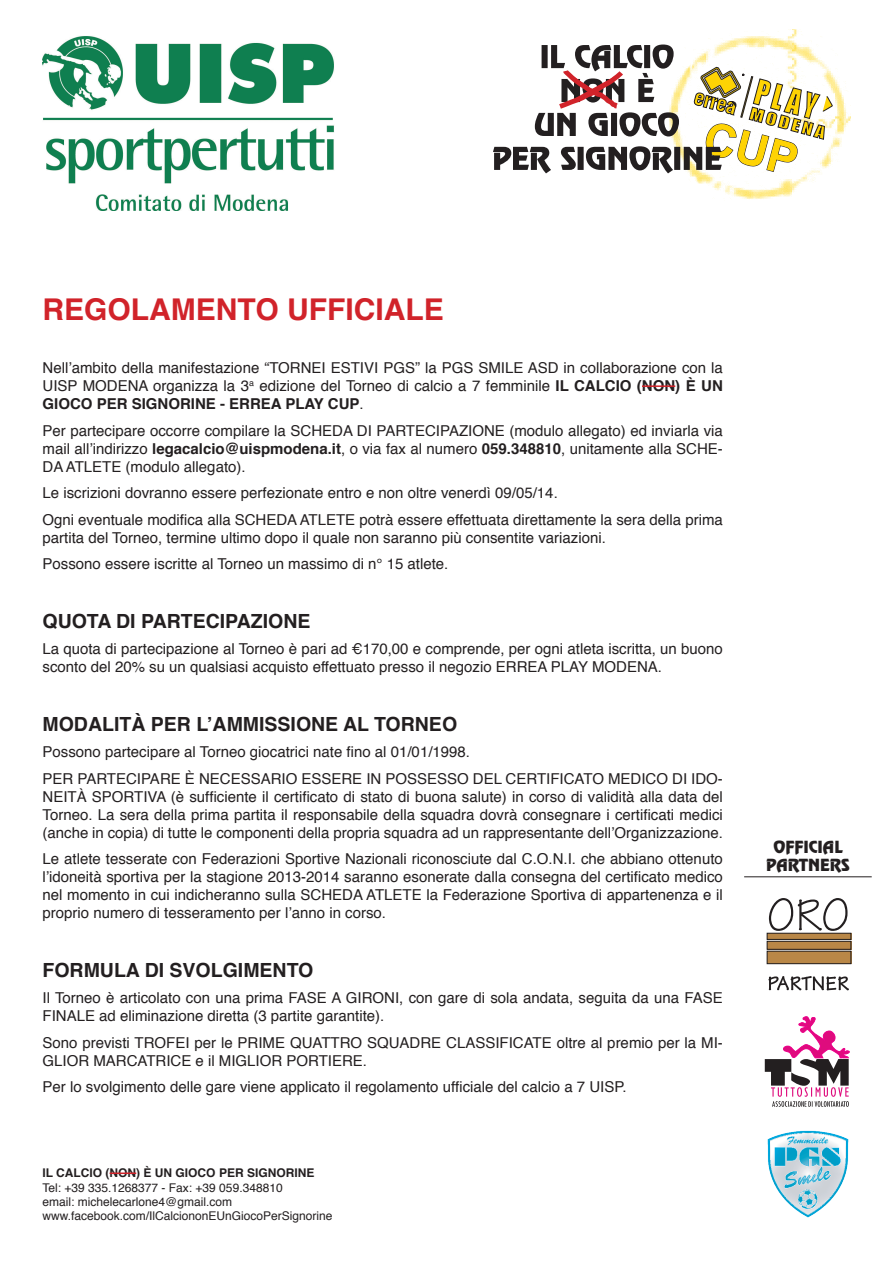
<style>
.page{position:relative;width:893px;height:1263px;background:#fff}
.page>*{position:absolute;margin:0;border:0;box-sizing:border-box;transform-origin:0 0}
.t1{font:700 30px "Helvetica";color:#d1232a}
.t2{font:700 19.5px "Helvetica";color:#231f20}
.t3{font:15px/18px "Helvetica";color:#231f20;text-align:justify}
.t4{font:15px "Revue";color:#231f20}
.t5{font:12px/14.4px "Helvetica";color:#231f20}
.t6{font:700 12px "Helvetica";color:#231f20}
.s1{font-weight:700}
</style>
<div class="page">
<hr style="left:110px;top:1172px;width:26px;height:2px;background:#d1232a">
<svg style="left:765px;top:1016px;width:85px;height:91px"></svg>
<img style="left:767px;top:1130px;width:82px;height:88px">
<svg style="left:769px;top:898px;width:78px;height:33px"></svg>
<svg style="left:768px;top:976px;width:81px;height:14px"></svg>
<div style="left:767px;top:933px;width:84px;height:6px;background:#b98747"></div>
<div style="left:767px;top:933px;width:84px;height:7px;border:1px solid #231f20"></div>
<div style="left:767px;top:941px;width:84px;height:8px;background:#b98747"></div>
<div style="left:767px;top:941px;width:84px;height:9px;border:1px solid #231f20"></div>
<div style="left:767px;top:951px;width:84px;height:13px;background:#b98747"></div>
<div style="left:767px;top:951px;width:84px;height:13px;border:1px solid #231f20"></div>
<hr style="left:744px;top:876px;width:128px;height:1px;background:#231f20">
<img style="left:665px;top:29px;width:185px;height:170px">
<img style="left:43px;top:36px;width:291px;height:175px">
<hr style="left:642px;top:385px;width:33px;height:2px;background:#d1232a">
<svg style="left:493px;top:45px;width:340px;height:131px"></svg>
<p class="t1" style="left:43px;top:285px;width:403px">REGOLAMENTO UFFICIALE</p>
<p class="t3" style="left:43px;top:359px;width:682px">Nell’ambito della manifestazione “TORNEI ESTIVI PGS” la PGS SMILE ASD in collaborazione con la UISP MODENA organizza la 3<sup>a</sup> edizione del Torneo di calcio a 7 femminile <span class="s1">IL CALCIO (NON) È UN GIOCO PER SIGNORINE - ERREA PLAY CUP</span>.</p>
<p class="t3" style="left:43px;top:422px;width:682px">Per partecipare occorre compilare la SCHEDA DI PARTECIPAZIONE (modulo allegato) ed inviarla via mail all’indirizzo <span class="s1">legacalcio@uispmodena.it</span>, o via fax al numero <span class="s1">059.348810</span>, unitamente alla SCHE-DA ATLETE (modulo allegato).</p>
<p class="t3" style="left:43px;top:484px;width:517px">Le iscrizioni dovranno essere perfezionate entro e non oltre venerdì 09/05/14.</p>
<p class="t3" style="left:43px;top:511px;width:682px">Ogni eventuale modifica alla SCHEDA ATLETE potrà essere effettuata direttamente la sera della prima partita del Torneo, termine ultimo dopo il quale non saranno più consentite variazioni.</p>
<p class="t3" style="left:43px;top:555px;width:407px">Possono essere iscritte al Torneo un massimo di n° 15 atlete.</p>
<p class="t2" style="left:43px;top:605px;width:269px">QUOTA DI PARTECIPAZIONE</p>
<p class="t3" style="left:43px;top:640px;width:682px">La quota di partecipazione al Torneo è pari ad €170,00 e comprende, per ogni atleta iscritta, un buono sconto del 20% su un qualsiasi acquisto effettuato presso il negozio ERREA PLAY MODENA.</p>
<p class="t2" style="left:43px;top:708px;width:416px">MODALITÀ PER L’AMMISSIONE AL TORNEO</p>
<p class="t3" style="left:43px;top:743px;width:429px">Possono partecipare al Torneo giocatrici nate fino al 01/01/1998.</p>
<p class="t3" style="left:43px;top:770px;width:682px">PER PARTECIPARE È NECESSARIO ESSERE IN POSSESSO DEL CERTIFICATO MEDICO DI IDO-NEITÀ SPORTIVA (è sufficiente il certificato di stato di buona salute) in corso di validità alla data del Torneo. La sera della prima partita il responsabile della squadra dovrà consegnare i certificati medici (anche in copia) di tutte le componenti della propria squadra ad un rappresentante dell’Organizzazione.</p>
<p class="t3" style="left:43px;top:850px;width:682px">Le atlete tesserate con Federazioni Sportive Nazionali riconosciute dal C.O.N.I. che abbiano ottenuto l’idoneità sportiva per la stagione 2013-2014 saranno esonerate dalla consegna del certificato medico nel momento in cui indicheranno sulla SCHEDA ATLETE la Federazione Sportiva di appartenenza e il proprio numero di tesseramento per l’anno in corso.</p>
<p class="t2" style="left:43px;top:954px;width:272px">FORMULA DI SVOLGIMENTO</p>
<p class="t3" style="left:43px;top:989px;width:682px">Il Torneo è articolato con una prima FASE A GIRONI, con gare di sola andata, seguita da una FASE<br>FINALE ad eliminazione diretta (3 partite garantite).</p>
<p class="t3" style="left:43px;top:1034px;width:682px">Sono previsti TROFEI per le PRIME QUATTRO SQUADRE CLASSIFICATE oltre al premio per la MI-<br>GLIOR MARCATRICE e il MIGLIOR PORTIERE.</p>
<p class="t3" style="left:43px;top:1078px;width:586px">Per lo svolgimento delle gare viene applicato il regolamento ufficiale del calcio a 7 UISP.</p>
<p class="t6" style="left:43px;top:1163px;width:273px">IL CALCIO (NON) È UN GIOCO PER SIGNORINE</p>
<p class="t5" style="left:43px;top:1180px;width:292px">Tel: +39 335.1268377 - Fax: +39 059.348810<br>email: michelecarlone4@gmail.com www.facebook.com/IlCalciononEUnGiocoPerSignorine</p>
<p class="t4" style="left:773px;top:837px;width:70px">OFFICIAL</p>
<p class="t4" style="left:766px;top:855px;width:85px">PARTNERS</p>
</div>
